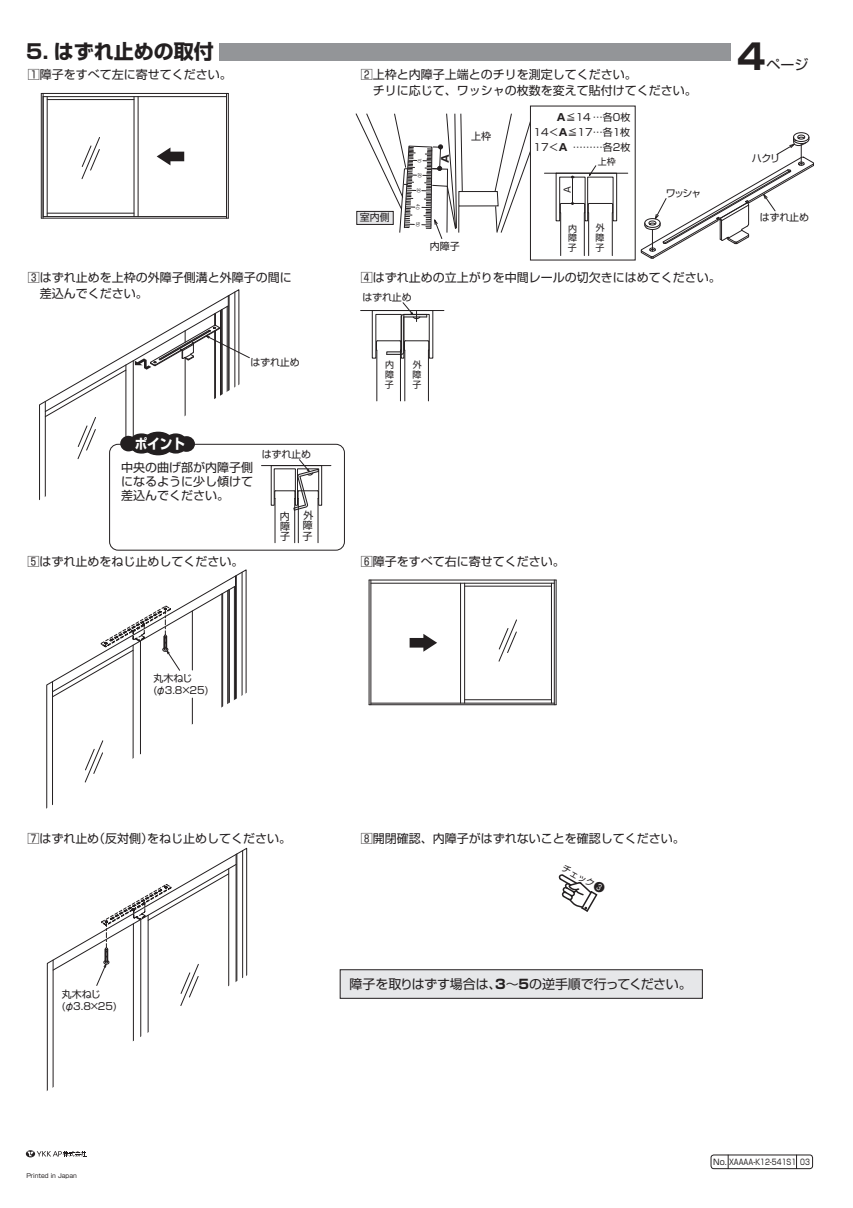
<style>
.page{position:relative;width:853px;height:1208px;background:#fff}
.page>*{position:absolute;margin:0;border:0;box-sizing:border-box;transform-origin:0 0}
.t1{font:35px "Shin Go Pro Bold 90 msp RKSJ H";color:#231f20}
.t2{font:20px "Shin Go Pro Bold 90 msp RKSJ H";color:#231f20}
.t3{font:14px "Shin Go Pro Bold 90 msp RKSJ H";color:#fff;scale:.9 1}
.t4{font:14px "Shin Go Pro Regular 90 msp RKSJ H";color:#231f20}
.t5{font:13px "Shin Go Pro Regular 90 msp RKSJ H";letter-spacing:-.01em;color:#231f20}
.t6{font:12px/16px "Shin Go Pro Regular 90 msp RKSJ H";color:#231f20}
.t7{font:10px/12px "Shin Go Pro Regular 90 msp RKSJ H";letter-spacing:-.01em;color:#231f20}
.t8{font:9px/10.1px "Shin Go Pro Regular 90 msp RKSJ H";color:#231f20;text-align:justify}
.t9{font:8px "Shin Go Pro Regular 90 msp RKSJ H";color:#231f20}
.t10{font:6px "Shin Go Pro Regular 90 msp RKSJ H";color:#231f20}
.s1{font-family:"Shin Go Pro Bold 90 msp RKSJ H"}
.s2{font-size:11px}
</style>
<div class="page">
<div style="left:711px;top:1155px;width:102px;height:14px;border:1px solid #231f20;border-radius:3px"></div>
<svg style="left:728px;top:1155px;width:1px;height:14px"></svg>
<svg style="left:796px;top:1155px;width:1px;height:14px"></svg>
<hr style="left:41px;top:218px;width:187px;height:1px;background:#231f20">
<hr style="left:41px;top:93px;width:187px;height:1px;background:#231f20">
<hr style="left:41px;top:93px;width:1px;height:125px;background:#231f20">
<hr style="left:228px;top:93px;width:1px;height:125px;background:#231f20">
<hr style="left:43px;top:96px;width:184px;height:1px;background:#231f20">
<hr style="left:43px;top:216px;width:184px;height:1px;background:#231f20">
<hr style="left:43px;top:93px;width:1px;height:125px;background:#231f20">
<hr style="left:226px;top:93px;width:1px;height:125px;background:#231f20">
<hr style="left:47px;top:97px;width:1px;height:120px;background:#231f20">
<hr style="left:47px;top:99px;width:87px;height:1px;background:#231f20">
<hr style="left:47px;top:213px;width:87px;height:1px;background:#231f20">
<hr style="left:134px;top:97px;width:1px;height:120px;background:#231f20">
<hr style="left:138px;top:97px;width:1px;height:120px;background:#231f20">
<svg style="left:157px;top:148px;width:27px;height:17px"></svg>
<hr style="left:228px;top:296px;width:1px;height:221px;background:#231f20">
<hr style="left:229px;top:295px;width:1px;height:223px;background:#231f20">
<hr style="left:235px;top:292px;width:1px;height:222px;background:#231f20">
<svg style="left:39px;top:401px;width:274px;height:143px"></svg>
<div style="left:109px;top:444px;width:236px;height:107px;border:1px solid #231f20;border-radius:9px"></div>
<svg style="left:45px;top:305px;width:205px;height:154px"></svg>
<hr style="left:361px;top:310px;width:83px;height:1px;background:#231f20">
<hr style="left:428px;top:350px;width:1px;height:51px;background:#231f20">
<hr style="left:405px;top:350px;width:1px;height:51px;background:#231f20">
<hr style="left:400px;top:350px;width:1px;height:51px;background:#231f20">
<hr style="left:377px;top:350px;width:1px;height:51px;background:#231f20">
<hr style="left:369px;top:705px;width:187px;height:1px;background:#231f20">
<hr style="left:369px;top:580px;width:187px;height:1px;background:#231f20">
<hr style="left:369px;top:580px;width:1px;height:125px;background:#231f20">
<hr style="left:556px;top:580px;width:1px;height:125px;background:#231f20">
<hr style="left:371px;top:583px;width:183px;height:1px;background:#231f20">
<hr style="left:371px;top:703px;width:183px;height:1px;background:#231f20">
<hr style="left:371px;top:580px;width:1px;height:125px;background:#231f20">
<hr style="left:554px;top:580px;width:1px;height:125px;background:#231f20">
<hr style="left:464px;top:583px;width:1px;height:120px;background:#231f20">
<hr style="left:460px;top:583px;width:1px;height:120px;background:#231f20">
<hr style="left:465px;top:586px;width:86px;height:1px;background:#231f20">
<hr style="left:465px;top:700px;width:86px;height:1px;background:#231f20">
<hr style="left:551px;top:583px;width:1px;height:120px;background:#231f20">
<svg style="left:410px;top:634px;width:27px;height:18px"></svg>
<hr style="left:242px;top:572px;width:1px;height:223px;background:#231f20">
<svg style="left:39px;top:485px;width:200px;height:199px"></svg>
<svg style="left:46px;top:684px;width:202px;height:251px"></svg>
<svg style="left:26px;top:1150px;width:61px;height:7px"></svg>
<svg style="left:46px;top:740px;width:201px;height:233px"></svg>
<svg style="left:46px;top:973px;width:202px;height:118px"></svg>
<svg style="left:641px;top:132px;width:173px;height:127px"></svg>
<svg style="left:372px;top:302px;width:61px;height:57px"></svg>
<hr style="left:318px;top:499px;width:1px;height:44px;background:#231f20">
<hr style="left:298px;top:499px;width:1px;height:44px;background:#231f20">
<hr style="left:295px;top:499px;width:1px;height:44px;background:#231f20">
<hr style="left:275px;top:499px;width:1px;height:44px;background:#231f20">
<hr style="left:262px;top:465px;width:69px;height:1px;background:#231f20">
<svg style="left:271px;top:459px;width:51px;height:52px"></svg>
<div style="left:340px;top:970px;width:362px;height:28px;background:#e6e7e9"></div>
<div style="left:340px;top:969px;width:363px;height:30px;border:1px solid #231f20"></div>
<hr style="left:544px;top:173px;width:84px;height:1px;background:#231f20">
<svg style="left:556px;top:165px;width:61px;height:91px"></svg>
<svg style="left:82px;top:137px;width:18px;height:42px"></svg>
<svg style="left:499px;top:619px;width:18px;height:43px"></svg>
<svg style="left:558px;top:874px;width:40px;height:38px"></svg>
<div style="left:95px;top:43px;width:636px;height:17px;background:#939598"></div>
<div style="left:26px;top:39px;width:193px;height:24px;background:#fff"></div>
<svg style="left:355px;top:112px;width:190px;height:127px"></svg>
<h2 class="t2" style="left:26px;top:44px;width:189px">5. はずれ止めの取付</h2>
<p class="t6" style="left:28px;top:68px;width:205px">1障子をすべて左に寄せてください。</p>
<p class="t6" style="left:28px;top:271px;width:265px">3はずれ止めを上枠の外障子側溝と外障子の間に　差込んでください。</p>
<p class="t3" style="left:135px;top:439px;width:57px">ポイント</p>
<p class="t7" style="left:251px;top:358px;width:51px">はずれ止め</p>
<p class="t7" style="left:262px;top:450px;width:51px">はずれ止め</p>
<p class="t6" style="left:121px;top:462px;width:133px;line-height:14px;text-align:justify">中央の曲げ部が内障子側になるように少し傾けて差込んでください。</p>
<p class="t6" style="left:27px;top:555px;width:217px">5はずれ止めをねじ止めしてください。</p>
<p class="t7" style="left:280px;top:511px;width:11px">内</p>
<p class="t7" style="left:280px;top:522px;width:11px;line-height:10.1px">障子</p>
<p class="t7" style="left:303px;top:511px;width:11px">外</p>
<p class="t7" style="left:303px;top:522px;width:12px;line-height:10.2px">障子</p>
<p class="t7" style="left:153px;top:673px;width:56px">丸木ねじ(φ3.8×25)</p>
<p class="t6" style="left:361px;top:68px;width:338px">2上枠と内障子上端とのチリを測定してください。<br>　チリに応じて、ワッシャの枚数を変えて貼付けてください。</p>
<p class="t7" style="left:360px;top:213px;width:31px">室内側</p>
<p class="t7" style="left:471px;top:132px;width:21px">上枠</p>
<p class="t7" style="left:430px;top:241px;width:31px">内障子</p>
<p class="t7" style="left:534px;top:111px;width:98px;line-height:15px;text-align:justify">　　 <span class="s1">A</span>≦14 …各0枚14＜<span class="s1">A</span>≦17…各1枚17＜<span class="s1">A</span> ………各2枚</p>
<p class="t8" style="left:598px;top:158px;width:19px">上枠</p>
<p class="t8" style="left:564px;top:193px;width:8px;rotate:-90deg">A</p>
<p class="t8" style="left:568px;top:224px;width:11px">内障子</p>
<p class="t8" style="left:595px;top:224px;width:11px">外障子</p>
<p class="t7" style="left:666px;top:188px;width:37px">ワッシャ</p>
<p class="t6" style="left:361px;top:271px;width:361px">4はずれ止めの立上がりを中間レールの切欠きにはめてください。</p>
<p class="t7" style="left:363px;top:293px;width:51px">はずれ止め</p>
<p class="t8" style="left:385px;top:361px;width:11px">内障子</p>
<p class="t8" style="left:413px;top:361px;width:11px">外障子</p>
<h1 class="t1" style="left:737px;top:44px;width:30px">4</h1>
<p class="t4" style="left:766px;top:60px;width:43px">ページ</p>
<p class="t7" style="left:752px;top:154px;width:30px">ハクリ</p>
<p class="t7" style="left:760px;top:212px;width:51px">はずれ止め</p>
<p class="t6" style="left:361px;top:555px;width:205px">6障子をすべて右に寄せてください。</p>
<p class="t6" style="left:27px;top:832px;width:265px">7はずれ止め（反対側）をねじ止めしてください。</p>
<p class="t7" style="left:62px;top:990px;width:56px">丸木ねじ(φ3.8×25)</p>
<p class="t6" style="left:361px;top:832px;width:326px">8開閉確認、内障子がはずれないことを確認してください。</p>
<p class="t8" style="left:565px;top:864px;width:48px;rotate:30deg">チェック<span class="s2">❸</span></p>
<p class="t5" style="left:349px;top:980px;width:344px">障子を取りはずす場合は、<span class="s1">3</span>～<span class="s1">5</span>の逆手順で行ってください。</p>
<p class="t10" style="left:26px;top:1174px;width:52px">Printed in Japan</p>
<p class="t9" style="left:713px;top:1159px;width:98px">No. XAAAA-K12-541S1 03</p>
</div>
